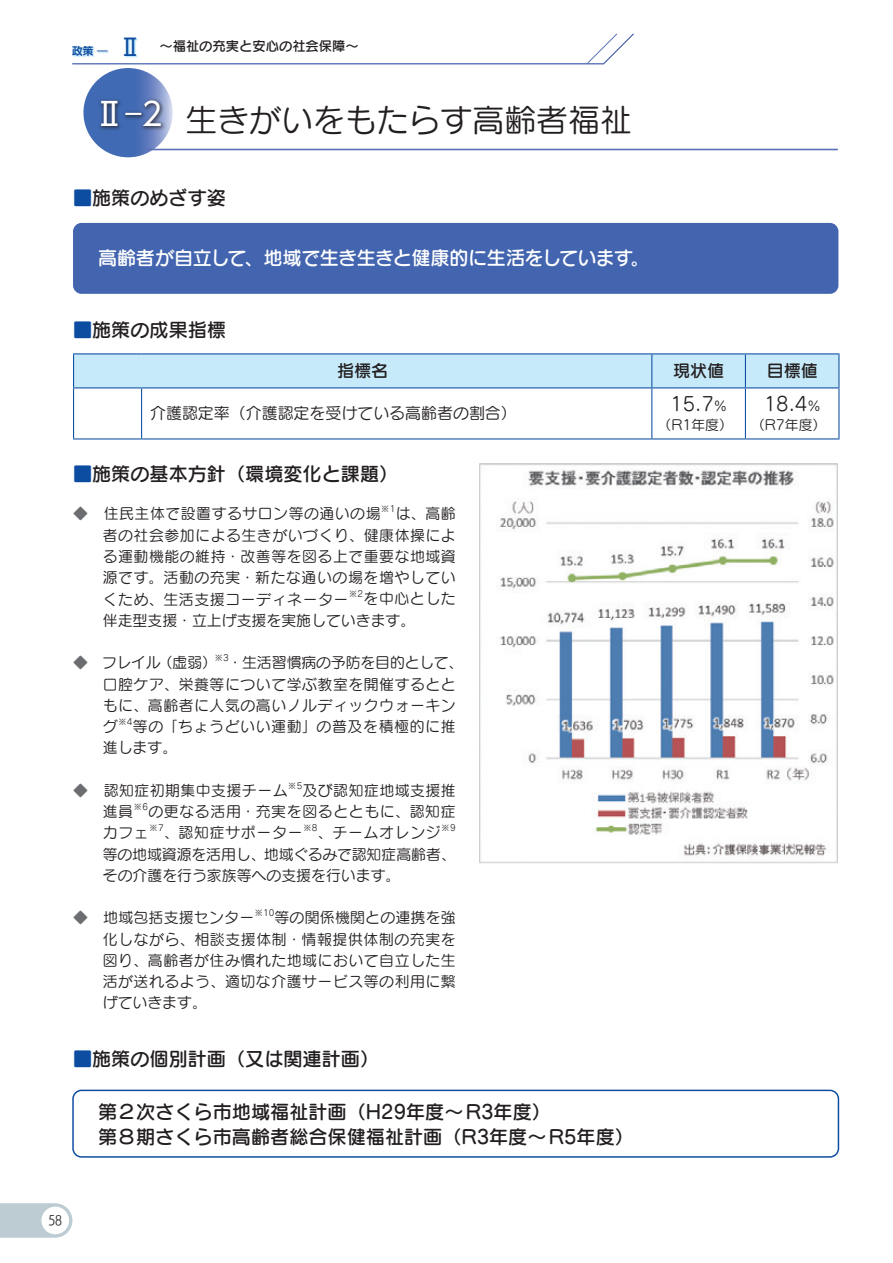
<style>
.page{position:relative;width:893px;height:1263px;background:#fff}
.page>*{position:absolute;margin:0;border:0;box-sizing:border-box;transform-origin:0 0}
.t1{font:31.95px "Seurat Pro M";color:#231f20}
.t2{font:31.95px "UD Shin Go Pr 6 N";color:#fff}
.t3{font:19.2px/25.5px "Seurat Pro DB";color:#231f20}
.t4{font:19.2px "Seurat Pro DB";letter-spacing:-.03em;color:#fff}
.t5{font:19.2px "Seurat Pro M";color:#231f20}
.t6{font:16.95px "Seurat Pro DB";color:#231f20}
.t7{font:15.9px "Seurat Pro M";color:#231f20}
.t8{font:14.85px/21.3px "Seurat Pro M";letter-spacing:.035em;color:#231f20}
.t9{font:14.85px/21.3px "Seurat Pro M";color:#231f20}
.t10{font:14.85px "Seurat Pro M";letter-spacing:.015em;color:#231f20}
.t11{font:13.8px "Seurat Pro M";color:#231f20}
.t12{font:13.35px "Seurat Pro DB";color:#231f20}
.t13{font:12.75px "UD Kakugo C80 Pro R";color:#231f20}
.t14{font:8.7px "Seurat Pro M";color:#231f20}
.s1{font-family:"UD Shin Go Pr 6 N";font-size:23.4px;color:#0d4da1}
.s2{color:#0d4da1}
.s3{font-size:13.35px}
.s4{color:#6c6d70}
</style>
<div class="page">
<svg style="left:83px;top:68px;width:90px;height:89px;background:#5478bb"></svg>
<svg style="left:0;top:1203px;width:72px;height:34px;background:#c1cfd6"></svg>
<div style="left:41px;top:1206px;width:28px;height:28px;background:#fff;border-radius:50%"></div>
<hr style="left:72px;top:63px;width:532px;height:1px;background:#5b72b7">
<svg style="left:73px;top:38px;width:65px;height:20px"></svg>
<div style="left:98px;top:96px;width:68px;height:35px;background:#231f20;opacity:.7"></div>
<svg style="left:586px;top:33px;width:48px;height:32px"></svg>
<hr style="left:141px;top:149px;width:697px;height:1px;background:#5b72b7">
<div style="left:73px;top:223px;width:765px;height:71px;background:#4365b0;border-radius:9px"></div>
<div style="left:74px;top:354px;width:764px;height:33px;background:#c6eafa"></div>
<hr style="left:73px;top:353px;width:69px;height:1px;background:#0d4da1">
<hr style="left:73px;top:354px;width:1px;height:33px;background:#0d4da1">
<hr style="left:142px;top:353px;width:510px;height:1px;background:#0d4da1">
<hr style="left:652px;top:353px;width:93px;height:1px;background:#0d4da1">
<hr style="left:651px;top:354px;width:1px;height:33px;background:#0d4da1">
<hr style="left:745px;top:353px;width:94px;height:1px;background:#0d4da1">
<hr style="left:745px;top:354px;width:1px;height:33px;background:#0d4da1">
<hr style="left:838px;top:354px;width:1px;height:33px;background:#0d4da1">
<hr style="left:73px;top:387px;width:69px;height:1px;background:#0d4da1">
<hr style="left:73px;top:388px;width:1px;height:50px;background:#0d4da1">
<hr style="left:142px;top:387px;width:510px;height:1px;background:#0d4da1">
<hr style="left:141px;top:388px;width:1px;height:50px;background:#0d4da1">
<hr style="left:652px;top:387px;width:93px;height:1px;background:#0d4da1">
<hr style="left:651px;top:388px;width:1px;height:50px;background:#0d4da1">
<hr style="left:745px;top:387px;width:94px;height:1px;background:#0d4da1">
<hr style="left:745px;top:388px;width:1px;height:50px;background:#0d4da1">
<hr style="left:838px;top:388px;width:1px;height:50px;background:#0d4da1">
<hr style="left:73px;top:438px;width:69px;height:1px;background:#0d4da1">
<hr style="left:142px;top:438px;width:510px;height:1px;background:#0d4da1">
<hr style="left:652px;top:438px;width:93px;height:1px;background:#0d4da1">
<hr style="left:745px;top:438px;width:94px;height:1px;background:#0d4da1">
<div style="left:72px;top:1090px;width:767px;height:68px;border:1px solid #0d4da1;border-radius:9px"></div>
<img style="left:479px;top:464px;width:359px;height:400px">
<p class="t12" style="left:72px;top:37px;width:286px"><sub>政策</sub> <sub>―　</sub><span class="s1">Ⅱ</span> 〜福祉の充実と安心の社会保障〜</p>
<h1 class="t2" style="left:94px;top:88px;width:70px">Ⅱ―2</h1>
<h1 class="t1" style="left:185px;top:99px;width:448px">生きがいをもたらす高齢者福祉</h1>
<p class="t3" style="left:73px;top:185px;width:155px"><span class="s2">■</span>施策のめざす姿</p>
<p class="t4" style="left:98px;top:246px;width:553px">高齢者が自立して、地域で生き生きと健康的に生活をしています。</p>
<p class="t3" style="left:73px;top:316px;width:155px"><span class="s2">■</span>施策の成果指標</p>
<p class="t6" style="left:337px;top:360px;width:53px">指標名</p>
<p class="t6" style="left:673px;top:360px;width:53px">現状値</p>
<p class="t6" style="left:767px;top:360px;width:53px">目標値</p>
<p class="t7" style="left:150px;top:403px;width:368px">介護認定率（介護認定を受けている高齢者の割合）</p>
<p class="t5" style="left:764px;top:392px;width:58px">18.4<span class="s3">％</span></p>
<p class="t11" style="left:751px;top:416px;width:77px">（R7年度）</p>
<p class="t5" style="left:670px;top:392px;width:58px">15.7<span class="s3">％</span></p>
<p class="t11" style="left:658px;top:416px;width:77px">（R1年度）</p>
<p class="t3" style="left:73px;top:460px;width:327px"><span class="s2">■</span>施策の基本方針（環境変化と課題）</p>
<p class="t8" style="left:73px;top:503px;width:309px"><span class="s4">◆</span>　住民主体で設置するサロン等の通いの場</p>
<p class="t14" style="left:381px;top:503px;width:16px">※1</p>
<p class="t8" style="left:103px;top:503px;width:355px;text-align:justify;text-indent:293px">は、高齢者の社会参加による生きがいづくり、健康体操による運動機能の維持・改善等を図る上で重要な地域資源です。活動の充実・新たな通いの場を増やしていくため、生活支援コーディネーター</p>
<p class="t14" style="left:349px;top:588px;width:16px">※2</p>
<p class="t9" style="left:103px;top:588px;width:354px;text-indent:261px">を中心とした伴走型支援・立上げ支援を実施していきます。</p>
<p class="t8" style="left:73px;top:652px;width:145px"><span class="s4">◆</span>　フレイル（虚弱）</p>
<p class="t14" style="left:214px;top:652px;width:16px">※3</p>
<p class="t8" style="left:103px;top:651px;width:362px;text-indent:125px">・生活習慣病の予防を目的として、口腔ケア、栄養等について学ぶ教室を開催するとともに、高齢者に人気の高いノルディックウォーキング</p>
<p class="t14" style="left:118px;top:716px;width:16px">※4</p>
<p class="t8" style="left:103px;top:715px;width:354px;text-indent:30px">等の「ちょうどいい運動」の普及を積極的に推進します。</p>
<p class="t8" style="left:73px;top:779px;width:216px"><span class="s4">◆</span>　認知症初期集中支援チーム</p>
<p class="t14" style="left:288px;top:780px;width:16px">※5</p>
<p class="t8" style="left:303px;top:779px;width:155px">及び認知症地域支援推</p>
<p class="t8" style="left:103px;top:800px;width:32px">進員</p>
<p class="t14" style="left:134px;top:801px;width:16px">※6</p>
<p class="t8" style="left:103px;top:800px;width:354px;text-indent:46px">の更なる活用・充実を図るとともに、認知症カフェ</p>
<p class="t14" style="left:149px;top:822px;width:16px">※7</p>
<p class="t8" style="left:164px;top:822px;width:140px">、認知症サポーター</p>
<p class="t14" style="left:303px;top:822px;width:16px">※8</p>
<p class="t8" style="left:318px;top:822px;width:125px">、チームオレンジ</p>
<p class="t14" style="left:441px;top:822px;width:16px">※9</p>
<p class="t9" style="left:103px;top:843px;width:354px">等の地域資源を活用し、地域ぐるみで認知症高齢者、その介護を行う家族等への支援を行います。</p>
<p class="t10" style="left:73px;top:908px;width:183px"><span class="s4">◆</span>　地域包括支援センター</p>
<p class="t14" style="left:254px;top:907px;width:22px">※10</p>
<p class="t8" style="left:103px;top:907px;width:354px;text-align:justify;text-indent:172px">等の関係機関との連携を強化しながら、相談支援体制・情報提供体制の充実を図り、高齢者が住み慣れた地域において自立した生活が送れるよう、適切な介護サービス等の利用に繋げていきます。</p>
<p class="t3" style="left:73px;top:1045px;width:308px"><span class="s2">■</span>施策の個別計画（又は関連計画）</p>
<p class="t3" style="left:98px;top:1098px;width:537px">第２次さくら市地域福祉計画（H29年度～R3年度）<br>第８期さくら市高齢者総合保健福祉計画（R3年度～R5年度）</p>
<p class="t13" style="left:48px;top:1211px;width:15px">58</p>
</div>
